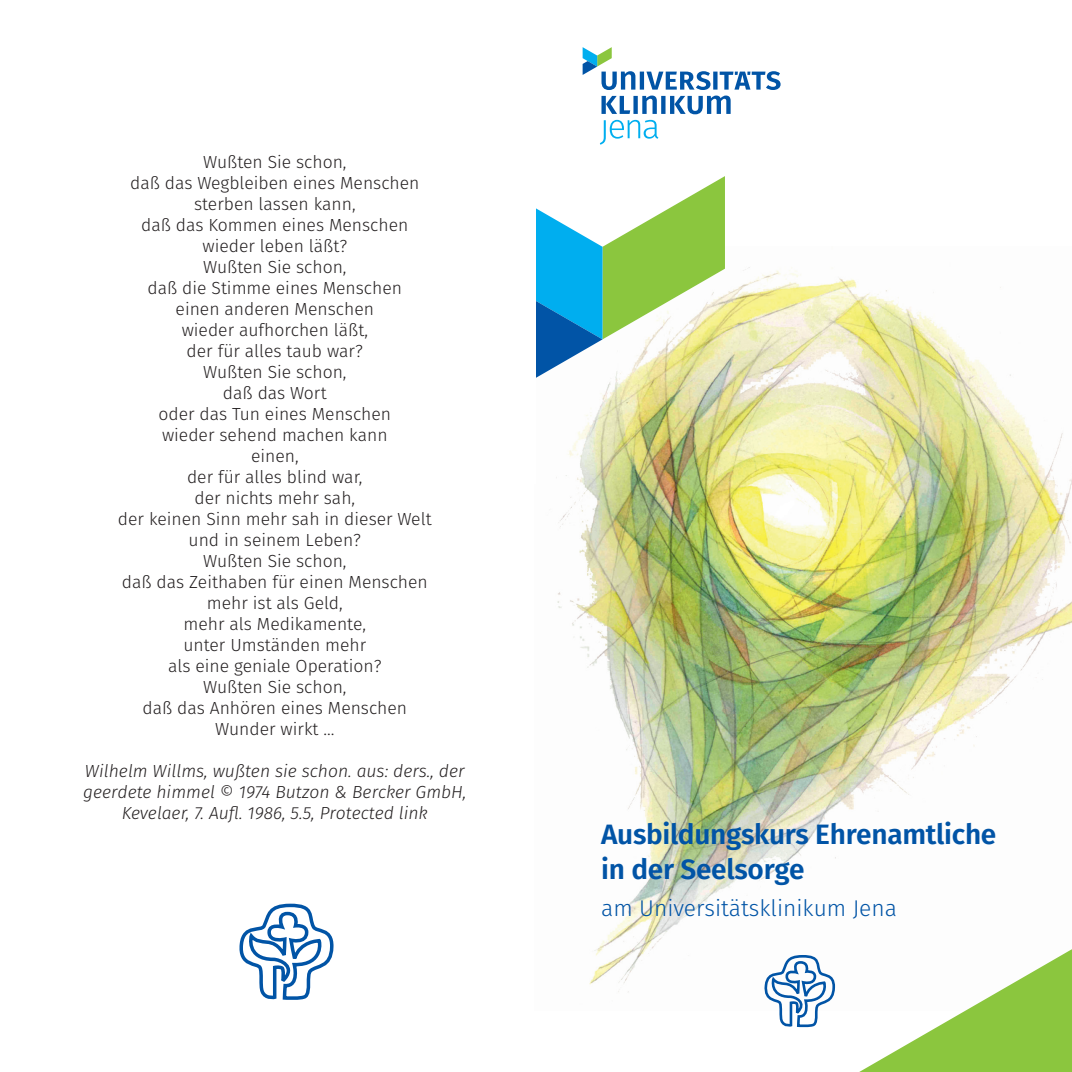
<style>
.page{position:relative;width:1072px;height:1072px;background:#fff}
.page>*{position:absolute;margin:0;border:0;box-sizing:border-box;transform-origin:0 0}
.t1{font:600 28px/35px "Fira Sans";letter-spacing:-.01em;color:#0154a6}
.t2{font:300 22.75px "Fira Sans";color:#0154a6}
.t3{font:300 17.5px "Fira Sans";color:#231f20}
.t4{font:italic 300 17.5px/21px "Fira Sans";color:#231f20;text-align:center}
</style>
<div class="page">
<img style="left:556px;top:285px;width:515px;height:707px">
<svg style="left:600px;top:120px;width:58px;height:25px"></svg>
<svg style="left:582px;top:47px;width:198px;height:67px"></svg>
<svg style="left:536px;top:176px;width:189px;height:202px"></svg>
<svg style="left:859px;top:949px;width:212px;height:122px"></svg>
<svg style="left:761px;top:953px;width:76px;height:75px"></svg>
<svg style="left:239px;top:903px;width:93px;height:97px"></svg>
<p class="t3" style="left:203px;top:150px;width:145px">Wußten Sie schon,</p>
<p class="t3" style="left:130px;top:171px;width:291px">daß das Wegbleiben eines Menschen</p>
<p class="t3" style="left:194px;top:192px;width:163px">sterben lassen kann,</p>
<p class="t3" style="left:141px;top:213px;width:269px">daß das Kommen eines Menschen</p>
<p class="t3" style="left:202px;top:234px;width:146px">wieder leben läßt?</p>
<p class="t3" style="left:203px;top:255px;width:145px">Wußten Sie schon,</p>
<p class="t3" style="left:148px;top:276px;width:256px">daß die Stimme eines Menschen</p>
<p class="t3" style="left:176px;top:297px;width:200px">einen anderen Menschen</p>
<p class="t3" style="left:182px;top:318px;width:188px">wieder aufhorchen läßt,</p>
<p class="t3" style="left:187px;top:339px;width:178px">der für alles taub war?</p>
<p class="t3" style="left:203px;top:360px;width:145px">Wußten Sie schon,</p>
<p class="t3" style="left:223px;top:381px;width:105px">daß das Wort</p>
<p class="t3" style="left:158px;top:402px;width:234px">oder das Tun eines Menschen</p>
<p class="t3" style="left:162px;top:423px;width:227px">wieder sehend machen kann</p>
<p class="t3" style="left:251px;top:444px;width:49px">einen,</p>
<p class="t3" style="left:187px;top:465px;width:177px">der für alles blind war,</p>
<p class="t3" style="left:194px;top:486px;width:162px">der nichts mehr sah,</p>
<p class="t3" style="left:118px;top:507px;width:315px">der keinen Sinn mehr sah in dieser Welt</p>
<p class="t3" style="left:188px;top:528px;width:174px">und in seinem Leben?</p>
<p class="t3" style="left:203px;top:549px;width:145px">Wußten Sie schon,</p>
<p class="t3" style="left:122px;top:570px;width:307px">daß das Zeithaben für einen Menschen</p>
<p class="t3" style="left:207px;top:591px;width:137px">mehr ist als Geld,</p>
<p class="t3" style="left:183px;top:612px;width:184px">mehr als Medikamente,</p>
<p class="t3" style="left:183px;top:633px;width:184px">unter Umständen mehr</p>
<p class="t3" style="left:168px;top:654px;width:215px">als eine geniale Operation?</p>
<p class="t3" style="left:203px;top:675px;width:145px">Wußten Sie schon,</p>
<p class="t3" style="left:142px;top:696px;width:266px">daß das Anhören eines Menschen</p>
<p class="t3" style="left:215px;top:717px;width:121px">Wunder wirkt …</p>
<p class="t4" style="left:83px;top:760px;width:385px">Wilhelm Willms, wußten sie schon. aus: ders., der geerdete himmel © 1974 Butzon &amp; Bercker GmbH,<br>Kevelaer, 7. Aufl. 1986, 5.5, Protected link</p>
<p class="t1" style="left:601px;top:814px;width:396px">Ausbildungskurs Ehrenamtliche in der Seelsorge</p>
<p class="t2" style="left:601px;top:892px;width:297px">am Universitätsklinikum Jena</p>
</div>
